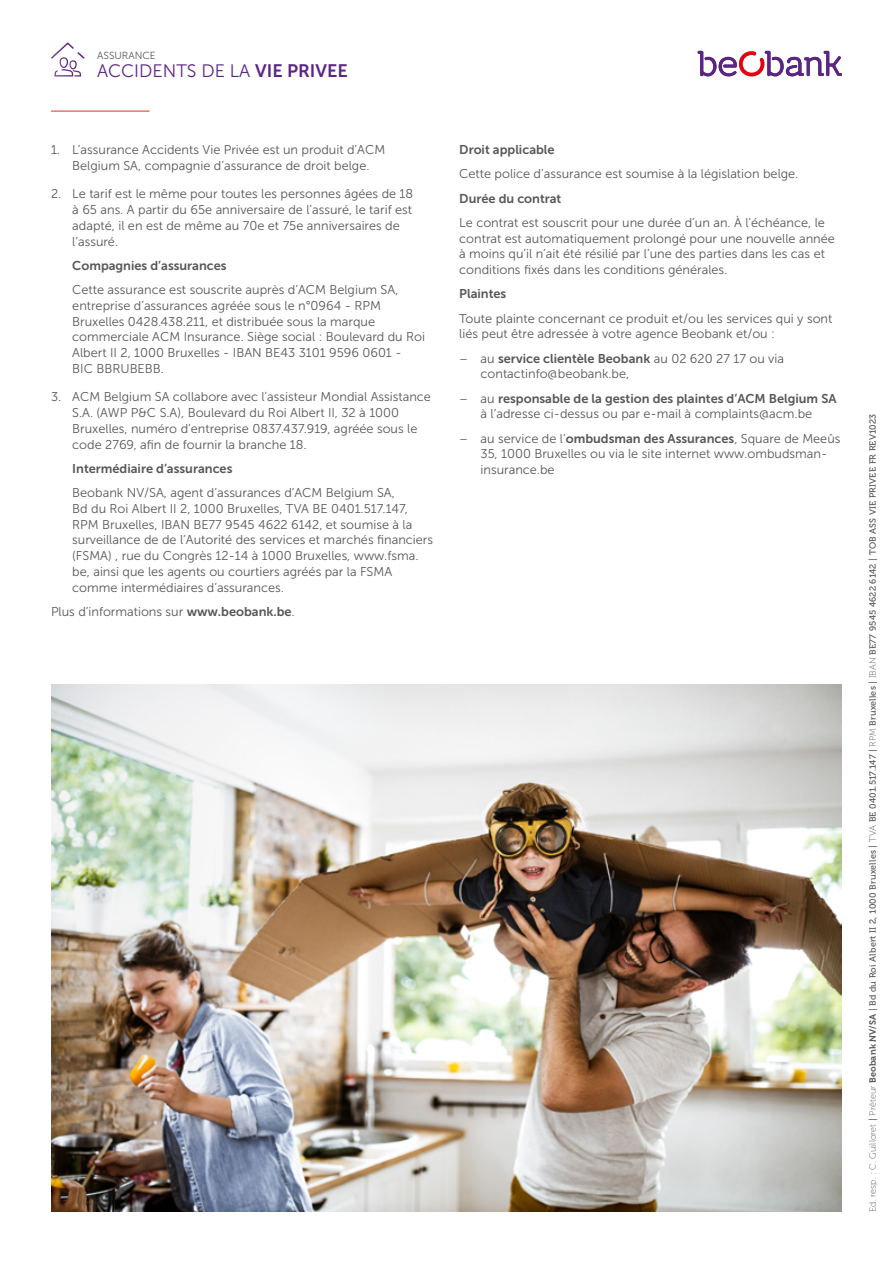
<style>
.page{position:relative;width:893px;height:1263px;background:#fff}
.page>*{position:absolute;margin:0;border:0;box-sizing:border-box;transform-origin:0 0}
.t1{font:18px "Museo Sans 300";color:#5c2483}
.Style_de_paragraphe_1{font:12.75px/15.8px "Museo Sans 300";color:#575756}
.Style_de_paragraphe_1-2{font:12.75px "Museo Sans 700";color:#575756}
.t2{font:10.2px "Museo Sans 300";color:#575756}
.t3{font:9px "Museo 500";letter-spacing:.02em;color:#575756}
.s1{font-family:"Museo Sans 700"}
.s2{font-family:"Museo 100"}
.s3{font-family:"Museo 700"}
</style>
<div class="page">
<svg style="left:698px;top:51px;width:144px;height:25px"></svg>
<hr style="left:51px;top:110px;width:99px;height:2px;background:#ee726c">
<svg style="left:51px;top:43px;width:34px;height:34px"></svg>
<img style="left:51px;top:685px;width:791px;height:527px">
<p class="t2" style="left:97px;top:50px;width:60px">ASSURANCE</p>
<p class="t1" style="left:97px;top:61px;width:252px">ACCIDENTS DE LA <span class="s1">VIE PRIVEE</span></p>
<p class="Style_de_paragraphe_1" style="left:51px;top:142px;width:336px;text-align:center">1. L’assurance Accidents Vie Privée est un produit d’ACM<br>Belgium SA, compagnie d’assurance de droit belge.</p>
<p class="Style_de_paragraphe_1" style="left:72px;top:186px;width:342px;text-indent:-21px">2. Le tarif est le même pour toutes les personnes âgées de 18 à 65 ans. A partir du 65e anniversaire de l’assuré, le tarif est adapté, il en est de même au 70e et 75e anniversaires de l’assuré.</p>
<p class="Style_de_paragraphe_1-2" style="left:72px;top:258px;width:156px">Compagnies d’assurances</p>
<p class="Style_de_paragraphe_1" style="left:72px;top:282px;width:354px">Cette assurance est souscrite auprès d’ACM Belgium SA, entreprise d’assurances agréée sous le n°0964 - RPM Bruxelles 0428.438.211, et distribuée sous la marque commerciale ACM Insurance. Siège social : Boulevard du Roi Albert II 2, 1000 Bruxelles - IBAN BE43 3101 9596 0601 - BIC BBRUBEBB.</p>
<p class="Style_de_paragraphe_1" style="left:72px;top:389px;width:360px;text-indent:-21px">3. ACM Belgium SA collabore avec l’assisteur Mondial Assistance S.A. (AWP P&amp;C S.A), Boulevard du Roi Albert II, 32 à 1000<br>Bruxelles, numéro d’entreprise 0837.437.919, agréée sous le code 2769, afin de fournir la branche 18.</p>
<p class="Style_de_paragraphe_1-2" style="left:72px;top:461px;width:162px">Intermédiaire d’assurances</p>
<p class="Style_de_paragraphe_1" style="left:72px;top:485px;width:362px">Beobank NV/SA, agent d’assurances d’ACM Belgium SA,<br>Bd du Roi Albert II 2, 1000 Bruxelles, TVA BE 0401.517.147, RPM Bruxelles, IBAN BE77 9545 4622 6142, et soumise à la surveillance de de l’Autorité des services et marchés financiers (FSMA) , rue du Congrès 12-14 à 1000 Bruxelles, www.fsma. be, ainsi que les agents ou courtiers agréés par la FSMA comme intermédiaires d’assurances.</p>
<p class="Style_de_paragraphe_1" style="left:51px;top:604px;width:245px">Plus d’informations sur <span class="s1">www.beobank.be</span>.</p>
<p class="Style_de_paragraphe_1-2" style="left:459px;top:143px;width:97px">Droit applicable</p>
<p class="Style_de_paragraphe_1" style="left:459px;top:166px;width:341px">Cette police d’assurance est soumise à la législation belge.</p>
<p class="Style_de_paragraphe_1-2" style="left:459px;top:191px;width:104px">Durée du contrat</p>
<p class="Style_de_paragraphe_1" style="left:459px;top:215px;width:377px">Le contrat est souscrit pour une durée d’un an. À l’échéance, le contrat est automatiquement prolongé pour une nouvelle année à moins qu’il n’ait été résilié par l’une des parties dans les cas et conditions fixés dans les conditions générales.</p>
<p class="Style_de_paragraphe_1-2" style="left:459px;top:287px;width:49px">Plaintes</p>
<p class="Style_de_paragraphe_1" style="left:459px;top:310px;width:375px">Toute plainte concernant ce produit et/ou les services qui y sont liés peut être adressée à votre agence Beobank et/ou :</p>
<p class="Style_de_paragraphe_1" style="left:480px;top:350px;width:305px;text-indent:-21px">– au <span class="s1">service clientèle Beobank</span> au 02 620 27 17 ou via contactinfo@beobank.be,</p>
<p class="Style_de_paragraphe_1" style="left:459px;top:390px;width:379px;text-align:center">– au <span class="s1">responsable de la gestion des plaintes d’ACM Belgium SA </span>à l’adresse ci-dessus ou par e-mail à complaints@acm.be</p>
<p class="Style_de_paragraphe_1" style="left:480px;top:430px;width:361px;text-indent:-21px">– au service de l’<span class="s1">ombudsman des Assurances</span>, Square de Meeûs<br>35, 1000 Bruxelles ou via le site internet www.ombudsman&shy;insurance.be</p>
<p class="t3" style="left:868px;top:1212px;width:799px;rotate:-90deg"><span class="s2">Ed. resp. : C. Guilloret</span> | <span class="s2">Prêteur</span> <span class="s3">Beobank NV/SA</span> | Bd du Roi Albert II 2, 1000 Bruxelles | <span class="s2">TVA</span> BE 0401.517.147 | <span class="s2">RPM</span> Bruxelles | <span class="s2">IBAN</span> BE77 9545 4622 6142 | TOB ASS VIE PRIVEE FR REV1023</p>
</div>
